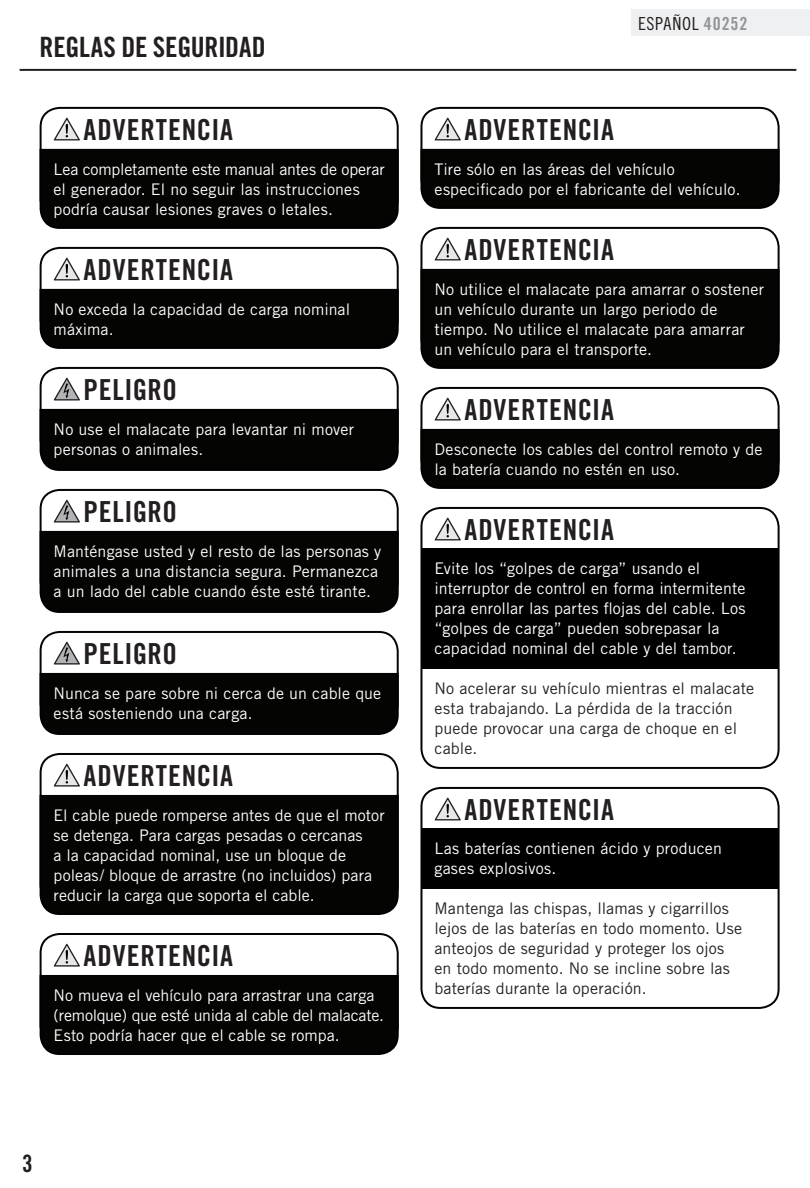
<style>
.page{position:relative;width:810px;height:1188px;background:#fff}
.page>*{position:absolute;margin:0;border:0;box-sizing:border-box;transform-origin:0 0}
.t1{font:29px "Trade Gothic Bold Cond Twenty";letter-spacing:.025em;color:#231f20}
.t2{font:28px "Trade Gothic Bold Cond Twenty";letter-spacing:-.01em;color:#231f20}
.t3{font:24px "Trade Gothic Bold Cond Twenty";color:#231f20}
.t4{font:18px "Trade Gothic Cond Eighteen";letter-spacing:.04em;color:#231f20}
.t5{font:16px/20px "Trade Gothic";letter-spacing:.01em;color:#fff}
.t6{font:16px/20px "Trade Gothic";letter-spacing:.01em;color:#231f20}
.s1{font-family:"Trade Gothic Bold Cond Twenty";color:#939598}
</style>
<div class="page">
<hr style="left:20px;top:69px;width:776px;height:2px;background:#231f20">
<div style="left:632px;top:10px;width:178px;height:26px;background:#eef0f1"></div>
<div style="left:420px;top:227px;width:360px;height:133px;border:2px solid #040503;border-radius:19px"></div>
<div style="left:420px;top:267px;width:360px;height:102px;background:#040503"></div>
<svg style="left:435px;top:238px;width:26px;height:22px"></svg>
<div style="left:420px;top:387px;width:360px;height:93px;border:2px solid #040503;border-radius:19px"></div>
<div style="left:420px;top:427px;width:360px;height:62px;background:#040503"></div>
<svg style="left:435px;top:398px;width:26px;height:23px"></svg>
<div style="left:420px;top:507px;width:360px;height:262px;border:2px solid #040503;border-radius:19px"></div>
<div style="left:422px;top:549px;width:356px;height:120px;background:#000"></div>
<svg style="left:435px;top:518px;width:26px;height:22px"></svg>
<div style="left:420px;top:787px;width:360px;height:222px;border:2px solid #040503;border-radius:19px"></div>
<div style="left:422px;top:829px;width:356px;height:60px;background:#000"></div>
<svg style="left:435px;top:798px;width:26px;height:22px"></svg>
<div style="left:40px;top:367px;width:359px;height:93px;border:2px solid #040503;border-radius:19px"></div>
<div style="left:39px;top:407px;width:360px;height:64px;background:#040503"></div>
<svg style="left:54px;top:378px;width:26px;height:23px"></svg>
<div style="left:40px;top:489px;width:359px;height:113px;border:2px solid #040503;border-radius:19px"></div>
<div style="left:39px;top:529px;width:360px;height:84px;background:#040503"></div>
<svg style="left:54px;top:500px;width:26px;height:23px"></svg>
<div style="left:40px;top:631px;width:359px;height:93px;border:2px solid #040503;border-radius:19px"></div>
<div style="left:39px;top:671px;width:360px;height:64px;background:#040503"></div>
<svg style="left:54px;top:642px;width:26px;height:23px"></svg>
<div style="left:40px;top:107px;width:359px;height:113px;border:2px solid #040503;border-radius:19px"></div>
<div style="left:39px;top:147px;width:360px;height:82px;background:#040503"></div>
<svg style="left:54px;top:118px;width:26px;height:22px"></svg>
<div style="left:40px;top:247px;width:359px;height:93px;border:2px solid #040503;border-radius:19px"></div>
<div style="left:39px;top:287px;width:360px;height:62px;background:#040503"></div>
<svg style="left:54px;top:258px;width:26px;height:22px"></svg>
<div style="left:40px;top:753px;width:359px;height:153px;border:2px solid #040503;border-radius:19px"></div>
<div style="left:39px;top:793px;width:360px;height:122px;background:#040503"></div>
<svg style="left:54px;top:764px;width:26px;height:23px"></svg>
<div style="left:40px;top:933px;width:359px;height:113px;border:2px solid #040503;border-radius:19px"></div>
<div style="left:39px;top:973px;width:360px;height:82px;background:#040503"></div>
<svg style="left:54px;top:944px;width:26px;height:23px"></svg>
<div style="left:420px;top:107px;width:360px;height:93px;border:2px solid #040503;border-radius:19px"></div>
<div style="left:420px;top:147px;width:360px;height:62px;background:#040503"></div>
<svg style="left:435px;top:118px;width:26px;height:22px"></svg>
<h2 class="t2" style="left:40px;top:30px;width:228px">REGLAS DE SEGURIDAD</h2>
<h1 class="t1" style="left:84px;top:112px;width:151px">ADVERTENCIA</h1>
<p class="t5" style="left:54px;top:159px;width:333px">Lea completamente este manual antes de operar el generador. El no seguir las instrucciones podría causar lesiones graves o letales.</p>
<h1 class="t1" style="left:84px;top:252px;width:151px">ADVERTENCIA</h1>
<p class="t5" style="left:54px;top:299px;width:298px">No exceda la capacidad de carga nominal máxima.</p>
<h1 class="t1" style="left:84px;top:372px;width:95px">PELIGRO</h1>
<p class="t5" style="left:54px;top:419px;width:302px">No use el malacate para levantar ni mover personas o animales.</p>
<h1 class="t1" style="left:84px;top:494px;width:95px">PELIGRO</h1>
<p class="t5" style="left:54px;top:541px;width:329px">Manténgase usted y el resto de las personas y animales a una distancia segura. Permanezca a un lado del cable cuando éste esté tirante.</p>
<h1 class="t1" style="left:84px;top:636px;width:95px">PELIGRO</h1>
<p class="t5" style="left:54px;top:683px;width:329px">Nunca se pare sobre ni cerca de un cable que está sosteniendo una carga.</p>
<h1 class="t1" style="left:84px;top:758px;width:151px">ADVERTENCIA</h1>
<p class="t5" style="left:54px;top:805px;width:333px">El cable puede romperse antes de que el motor se detenga. Para cargas pesadas o cercanas<br>a la capacidad nominal, use un bloque de poleas/ bloque de arrastre (no incluidos) para reducir la carga que soporta el cable.</p>
<h1 class="t1" style="left:84px;top:938px;width:151px">ADVERTENCIA</h1>
<p class="t5" style="left:54px;top:985px;width:332px">No mueva el vehículo para arrastrar una carga (remolque) que esté unida al cable del malacate.<br>Esto podría hacer que el cable se rompa.</p>
<h3 class="t3" style="left:22px;top:1149px;width:12px">3</h3>
<p class="t4" style="left:638px;top:13px;width:111px">ESPAÑOL <span class="s1">40252</span></p>
<h1 class="t1" style="left:464px;top:112px;width:151px">ADVERTENCIA</h1>
<p class="t5" style="left:434px;top:159px;width:308px">Tire sólo en las áreas del vehículo especificado por el fabricante del vehículo.</p>
<h1 class="t1" style="left:464px;top:232px;width:151px">ADVERTENCIA</h1>
<p class="t5" style="left:434px;top:279px;width:331px">No utilice el malacate para amarrar o sostener un vehículo durante un largo periodo de tiempo. No utilice el malacate para amarrar un vehículo para el transporte.</p>
<h1 class="t1" style="left:464px;top:392px;width:151px">ADVERTENCIA</h1>
<p class="t5" style="left:434px;top:439px;width:330px">Desconecte los cables del control remoto y de la batería cuando no estén en uso.</p>
<h1 class="t1" style="left:464px;top:512px;width:151px">ADVERTENCIA</h1>
<p class="t5" style="left:434px;top:559px;width:313px">Evite los “golpes de carga” usando el interruptor de control en forma intermitente para enrollar las partes flojas del cable. Los “golpes de carga” pueden sobrepasar la capacidad nominal del cable y del tambor.</p>
<p class="t6" style="left:434px;top:678px;width:321px">No acelerar su vehículo mientras el malacate esta trabajando. La pérdida de la tracción puede provocar una carga de choque en el cable.</p>
<h1 class="t1" style="left:464px;top:792px;width:151px">ADVERTENCIA</h1>
<p class="t5" style="left:434px;top:839px;width:289px">Las baterías contienen ácido y producen gases explosivos.</p>
<p class="t6" style="left:434px;top:898px;width:309px">Mantenga las chispas, llamas y cigarrillos lejos de las baterías en todo momento. Use anteojos de seguridad y proteger los ojos en todo momento. No se incline sobre las baterías durante la operación.</p>
</div>
